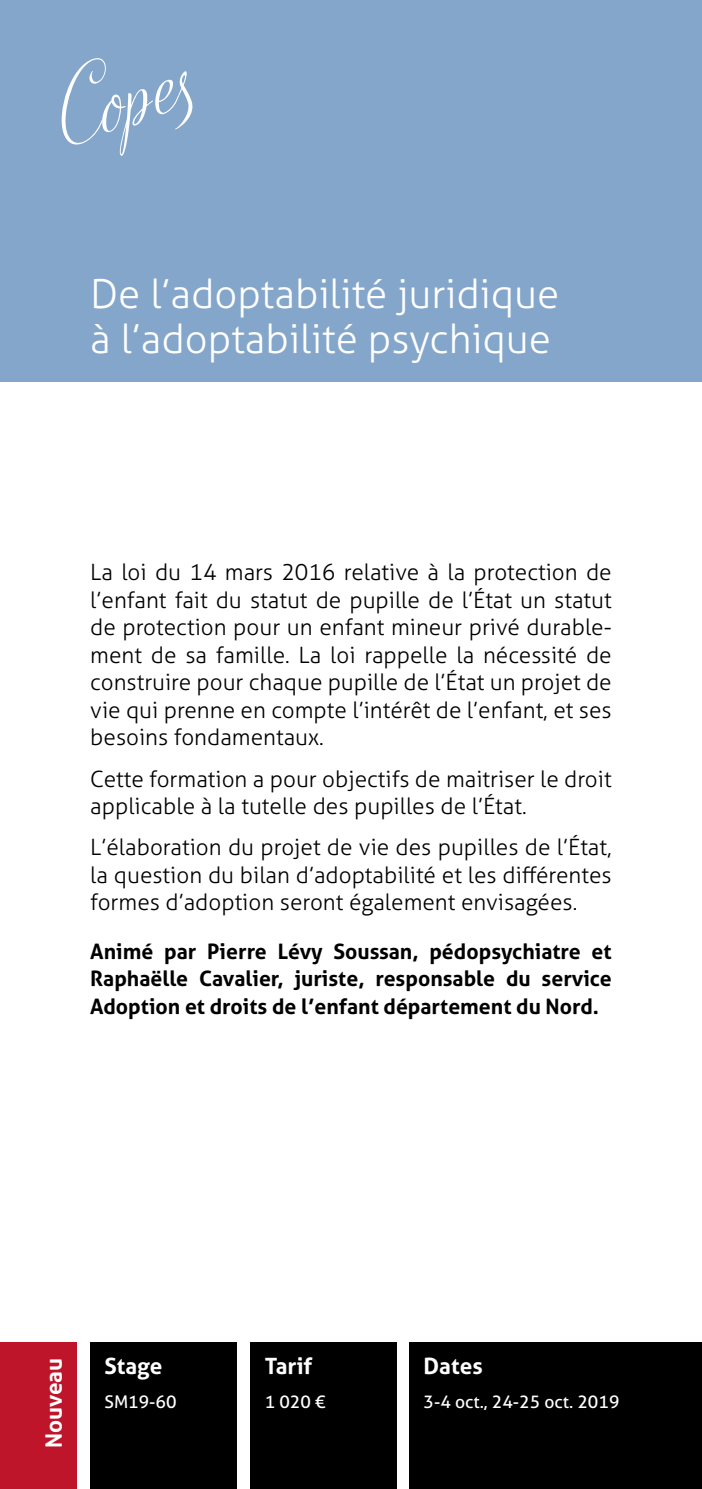
<style>
.page{position:relative;width:702px;height:1489px;background:#fff}
.page>*{position:absolute;margin:0;border:0;box-sizing:border-box;transform-origin:0 0}
.t1{font:300 40px/45px "Aller";color:#fff}
.t2{font:300 22.5px/27.5px "Aller";color:#000;text-align:justify}
.t3{font:700 22.5px "Aller";color:#fff}
.t4{font:700 21.25px/27.5px "Aller";color:#000;text-align:justify}
.t5{font:17.5px "Aller";color:#fff}
</style>
<div class="page">
<div style="left:0;top:0;width:702px;height:381px;background:#84a6ca"></div>
<svg style="left:61px;top:58px;width:132px;height:98px"></svg>
<div style="left:0;top:1342px;width:76px;height:146px;background:#be152b"></div>
<div style="left:90px;top:1342px;width:146px;height:146px;background:#000"></div>
<div style="left:250px;top:1342px;width:146px;height:146px;background:#000"></div>
<div style="left:409px;top:1342px;width:293px;height:146px;background:#000"></div>
<h1 class="t1" style="left:90px;top:271px;width:470px">De l’adoptabilité juridique à l’adoptabilité psychique</h1>
<p class="t2" style="left:90px;top:558px;width:523px">La loi du 14 mars 2016 relative à la protection de l’enfant fait du statut de pupille de l’État un statut de protection pour un enfant mineur privé durable&shy;ment de sa famille. La loi rappelle la nécessité de construire pour chaque pupille de l’État un projet de vie qui prenne en compte l’intérêt de l’enfant, et ses besoins fondamentaux.</p>
<p class="t2" style="left:90px;top:764px;width:523px">Cette formation a pour objectifs de maitriser le droit applicable à la tutelle des pupilles de l’État.</p>
<p class="t2" style="left:90px;top:833px;width:523px">L’élaboration du projet de vie des pupilles de l’État, la question du bilan d’adoptabilité et les différentes formes d’adoption seront également envisagées.</p>
<p class="t4" style="left:90px;top:937px;width:523px">Animé par Pierre Lévy Soussan, pédopsychiatre et Raphaëlle Cavalier, juriste, responsable du service Adoption et droits de l’enfant département du Nord.</p>
<p class="t3" style="left:40px;top:1447px;width:92px;rotate:-90deg">Nouveau</p>
<p class="t3" style="left:104px;top:1351px;width:59px">Stage</p>
<p class="t5" style="left:104px;top:1391px;width:74px">SM19-60</p>
<p class="t3" style="left:265px;top:1351px;width:49px">Tarif</p>
<p class="t5" style="left:265px;top:1391px;width:62px">1 020 €</p>
<p class="t3" style="left:423px;top:1351px;width:61px">Dates</p>
<p class="t5" style="left:423px;top:1391px;width:197px">3‑4 oct., 24‑25 oct. 2019</p>
</div>
